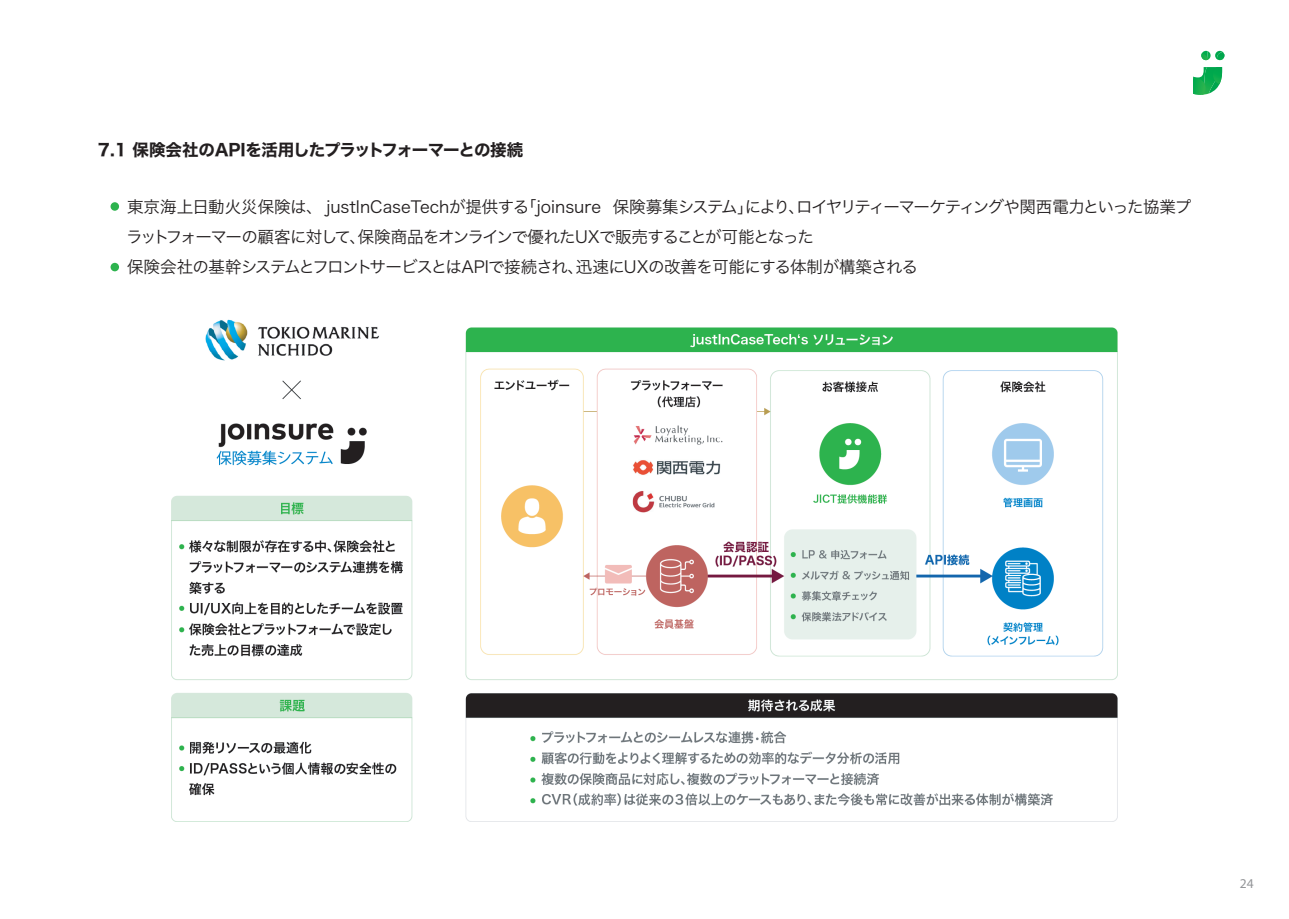
<style>
.page{position:relative;width:1289px;height:919px;background:#fff}
.page>*{position:absolute;margin:0;border:0;box-sizing:border-box;transform-origin:0 0}
.t1{font:16.5px/30px "Hiragino Sans W3";letter-spacing:-.04em;color:#231f20}
.t2{font:16.5px "Hiragino Sans W7";letter-spacing:-.04em;color:#231f20}
.t3{font:13.5px "Myriad Pro";color:#939598}
</style>
<div class="page">
<svg style="left:1193px;top:67px;width:28px;height:28px"></svg>
<svg style="left:1201px;top:51px;width:23px;height:9px"></svg>
<img style="left:172px;top:319px;width:945px;height:502px">
<div style="left:110px;top:202px;width:9px;height:9px;background:#2db34e;border-radius:50%"></div>
<div style="left:110px;top:263px;width:9px;height:8px;background:#2db34e;border-radius:50%"></div>
<p class="t2" style="left:98px;top:137px;width:427px">7.1 保険会社のAPIを活用したプラットフォーマーとの接続</p>
<p class="t1" style="left:126px;top:190px;width:1066px">東京海上日動火災保険は、 justInCaseTechが提供する「joinsure 保険募集システム」により、ロイヤリティーマーケティングや関西電力といった協業プラットフォーマーの顧客に対して、保険商品をオンラインで優れたUXで販売することが可能となった<br>保険会社の基幹システムとフロントサービスとはAPIで接続され、迅速にUXの改善を可能にする体制が構築される</p>
<p class="t3" style="left:1239px;top:875px;width:15px">24</p>
</div>
